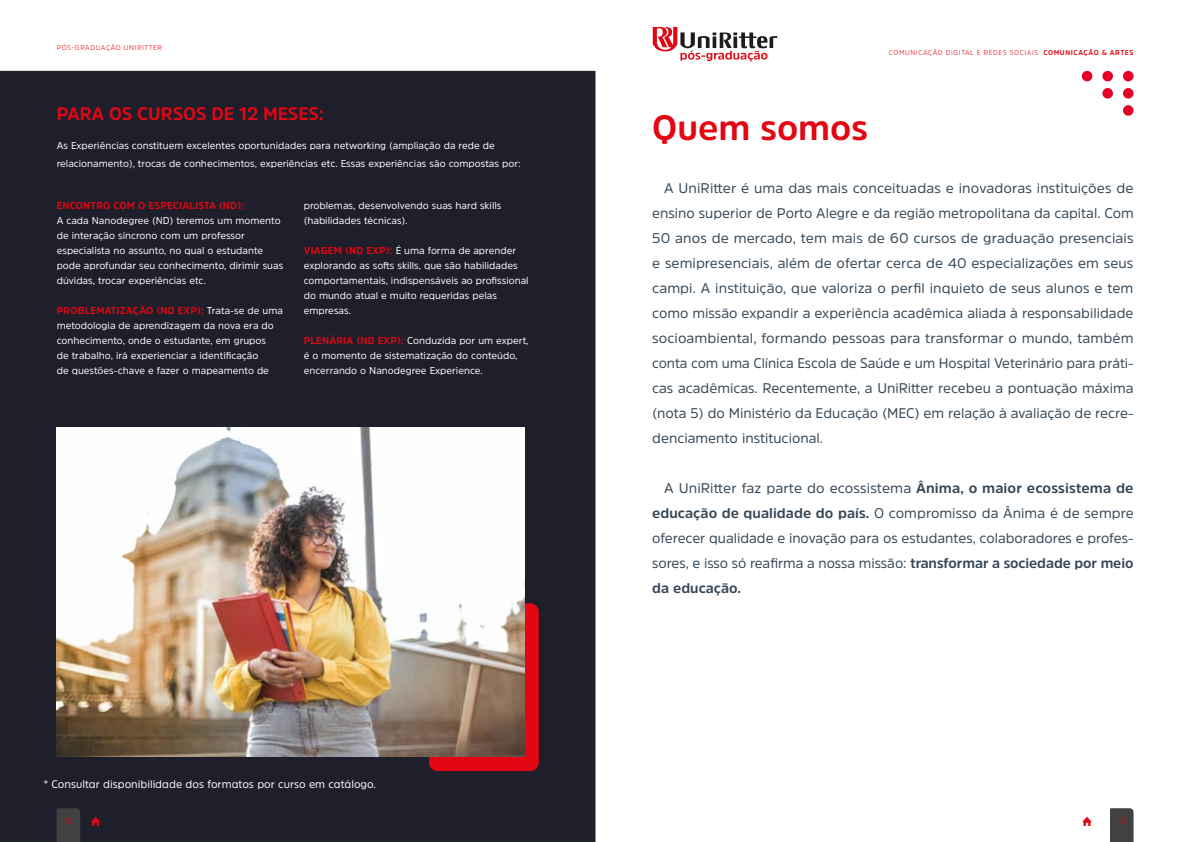
<style>
.page{position:relative;width:1191px;height:842px;background:#fff}
.page>*{position:absolute;margin:0;border:0;box-sizing:border-box;transform-origin:0 0}
.t1{font:700 35px "Amsi Pro";color:#e30613}
.t2{font:700 18px "Amsi Pro";color:#e30613}
.t3{font:14px/25px "Amsi Pro";color:#344655;text-align:justify}
.t4{font:11px "Amsi Pro";color:#fff}
.t5{font:10px/15px "Amsi Pro";color:#fff}
.t6{font:700 10px "Amsi Pro";letter-spacing:.02em;color:#e30613}
.t7{font:300 8.5px "Amsi Pro";color:#e30613}
.t8{font:300 7px "Amsi Pro";letter-spacing:.08em;color:#e30613}
.s1{font-weight:700;color:#e30613}
.s2{font-weight:700}
</style>
<div class="page">
<div style="left:0;top:71px;width:595px;height:770px;background:#1e1f2b"></div>
<svg style="left:57px;top:808px;width:23px;height:34px"></svg>
<svg style="left:1110px;top:808px;width:23px;height:34px"></svg>
<svg style="left:653px;top:27px;width:124px;height:35px"></svg>
<div style="left:429px;top:603px;width:110px;height:168px;background:#e30613;border-radius:9px"></div>
<img style="left:57px;top:427px;width:467px;height:329px">
<div style="left:1081px;top:71px;width:11px;height:10px;background:#e60025;border-radius:50%"></div>
<div style="left:1102px;top:71px;width:11px;height:10px;background:#e60025;border-radius:50%"></div>
<div style="left:1102px;top:88px;width:11px;height:11px;background:#e60025;border-radius:50%"></div>
<div style="left:1123px;top:71px;width:10px;height:10px;background:#e60025;border-radius:50%"></div>
<div style="left:1123px;top:88px;width:10px;height:11px;background:#e60025;border-radius:50%"></div>
<div style="left:1123px;top:105px;width:10px;height:11px;background:#e60025;border-radius:50%"></div>
<p class="t8" style="left:57px;top:42px;width:107px">PÓS-GRADUAÇÃO UNIRITTER</p>
<p class="t2" style="left:57px;top:102px;width:269px">PARA OS CURSOS DE 12 MESES:</p>
<p class="t5" style="left:57px;top:136px;width:465px;line-height:18px">As Experiências constituem excelentes oportunidades para networking (ampliação da rede de relacionamento), trocas de conhecimentos, experiências etc. Essas experiências são compostas por:</p>
<p class="t6" style="left:57px;top:199px;width:189px">ENCONTRO COM O ESPECIALISTA (ND):</p>
<p class="t5" style="left:57px;top:213px;width:228px">A cada Nanodegree (ND) teremos um momento de interação síncrono com um professor especialista no assunto, no qual o estudante pode aprofundar seu conhecimento, dirimir suas dúvidas, trocar experiências etc.</p>
<p class="t5" style="left:57px;top:303px;width:228px"><span class="s1">PROBLEMATIZAÇÃO (ND EXP):</span> Trata-se de uma metodologia de aprendizagem da nova era do conhecimento, onde o estudante, em grupos<br>de trabalho, irá experienciar a identificação<br>de questões-chave e fazer o mapeamento de</p>
<p class="t5" style="left:304px;top:198px;width:199px">problemas, desenvolvendo suas hard skills (habilidades técnicas).</p>
<p class="t5" style="left:304px;top:243px;width:226px"><span class="s1">VIAGEM (ND EXP):</span> É uma forma de aprender explorando as softs skills, que são habilidades comportamentais, indispensáveis ao profissional do mundo atual e muito requeridas pelas empresas.</p>
<p class="t5" style="left:304px;top:333px;width:226px"><span class="s1">PLENÁRIA (ND EXP):</span> Conduzida por um expert, é o momento de sistematização do conteúdo, encerrando o Nanodegree Experience.</p>
<p class="t4" style="left:44px;top:777px;width:334px">* Consultar disponibilidade dos formatos por curso em catálogo.</p>
<p class="t8" style="left:889px;top:48px;width:246px">COMUNICAÇÃO DIGITAL E REDES SOCIAIS: <span class="s2">COMUNICAÇÃO &amp; ARTES</span></p>
<h1 class="t1" style="left:652px;top:104px;width:217px">Quem somos</h1>
<p class="t3" style="left:652px;top:176px;width:483px;text-indent:12px">A UniRitter é uma das mais conceituadas e inovadoras instituições de ensino superior de Porto Alegre e da região metropolitana da capital. Com 50 anos de mercado, tem mais de 60 cursos de graduação presenciais e semipresenciais, além de ofertar cerca de 40 especializações em seus campi. A instituição, que valoriza o perfil inquieto de seus alunos e tem como missão expandir a experiência acadêmica aliada à responsabilidade socioambiental, formando pessoas para transformar o mundo, também conta com uma Clínica Escola de Saúde e um Hospital Veterinário para práti&shy;cas acadêmicas. Recentemente, a UniRitter recebeu a pontuação máxima (nota 5) do Ministério da Educação (MEC) em relação à avaliação de recre&shy;denciamento institucional.</p>
<p class="t3" style="left:652px;top:476px;width:483px;text-indent:12px">A UniRitter faz parte do ecossistema <span class="s2">Ânima, o maior ecossistema de educação de qualidade do país.</span> O compromisso da Ânima é de sempre oferecer qualidade e inovação para os estudantes, colaboradores e profes&shy;sores, e isso só reafirma a nossa missão: <span class="s2">transformar a sociedade por meio da educação.</span></p>
<p class="t7" style="left:64px;top:815px;width:10px">12</p>
<p class="t7" style="left:1117px;top:815px;width:10px">13</p>
</div>
